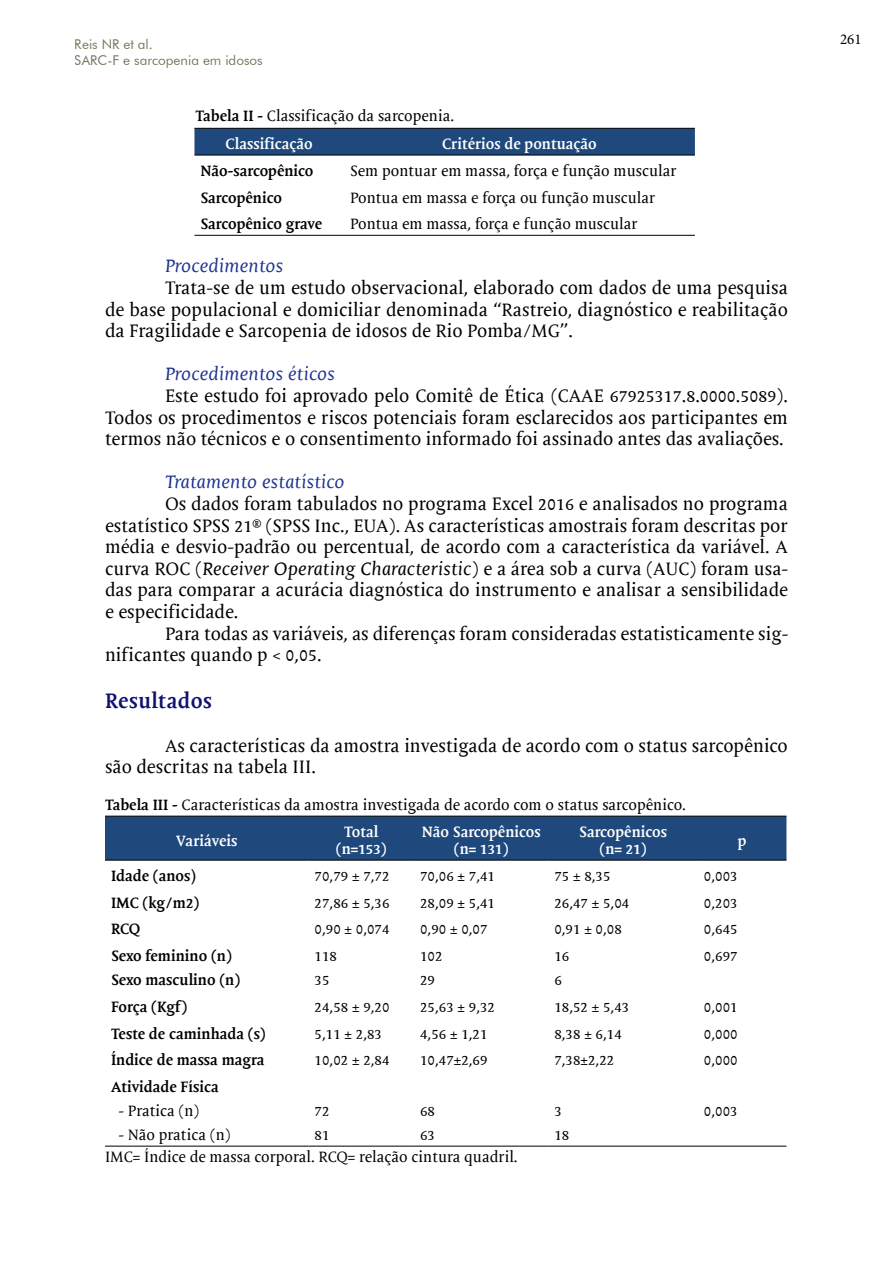
<style>
.page{position:relative;width:893px;height:1263px;background:#fff}
.page>*{position:absolute;margin:0;border:0;box-sizing:border-box;transform-origin:0 0}
.t1{font:700 21px "Mantika Book W01";letter-spacing:.02em;color:#101070}
.t2{font:18px/21.6px "Mantika Book W01";color:#000;text-align:justify}
.t3{font:italic 18px "Mantika Book W01";color:#1c3292}
.t4{font:15px/24px "Mantika Book W01";color:#000}
.t5{font:700 15px/24px "Mantika Book W01";color:#000}
.t6{font:700 15px/17.2px "Mantika Book W01";color:#fff;text-align:center}
.t7{font:15px "Minion Pro";color:#000}
.t8{font:13.5px/16.2px "Futura BT";color:#272b00}
.s1{font-weight:700}
.s2{font-style:italic}
.s3{font-family:"Arial";font-weight:400;font-size:16.5px}
</style>
<div class="page">
<div style="left:105px;top:817px;width:681px;height:43px;background:#1f497d"></div>
<hr style="left:105px;top:816px;width:204px;height:1px;background:#000">
<hr style="left:309px;top:816px;width:105px;height:1px;background:#000">
<hr style="left:414px;top:816px;width:134px;height:1px;background:#000">
<hr style="left:548px;top:816px;width:150px;height:1px;background:#000">
<hr style="left:698px;top:816px;width:88px;height:1px;background:#000">
<hr style="left:105px;top:860px;width:204px;height:1px;background:#000">
<hr style="left:309px;top:860px;width:105px;height:1px;background:#000">
<hr style="left:414px;top:860px;width:134px;height:1px;background:#000">
<hr style="left:548px;top:860px;width:150px;height:1px;background:#000">
<hr style="left:698px;top:860px;width:88px;height:1px;background:#000">
<hr style="left:105px;top:1146px;width:204px;height:1px;background:#000">
<hr style="left:309px;top:1146px;width:105px;height:1px;background:#000">
<hr style="left:414px;top:1146px;width:134px;height:1px;background:#000">
<hr style="left:548px;top:1146px;width:150px;height:1px;background:#000">
<hr style="left:698px;top:1146px;width:88px;height:1px;background:#000">
<div style="left:194px;top:129px;width:501px;height:26px;background:#1f497d"></div>
<hr style="left:194px;top:235px;width:150px;height:1px;background:#000">
<hr style="left:344px;top:235px;width:351px;height:1px;background:#000">
<hr style="left:194px;top:128px;width:150px;height:1px;background:#000">
<hr style="left:344px;top:128px;width:351px;height:1px;background:#000">
<hr style="left:194px;top:155px;width:150px;height:1px;background:#000">
<hr style="left:344px;top:155px;width:351px;height:1px;background:#000">
<p class="t8" style="left:75px;top:36px;width:189px">Reis NR et al.<br>SARC-F e sarcopenia em idosos</p>
<p class="t4" style="left:196px;top:104px;width:260px"><span class="s1">Tabela II -</span> Classificação da sarcopenia.</p>
<p class="t6" style="left:226px;top:135px;width:89px">Classificação</p>
<p class="t6" style="left:442px;top:135px;width:156px">Critérios de pontuação</p>
<p class="t5" style="left:200px;top:159px;width:115px">Não-sarcopênico</p>
<p class="t4" style="left:350px;top:159px;width:328px">Sem pontuar em massa, força e função muscular</p>
<p class="t5" style="left:200px;top:186px;width:83px">Sarcopênico</p>
<p class="t4" style="left:350px;top:186px;width:307px">Pontua em massa e força ou função muscular</p>
<p class="t5" style="left:200px;top:212px;width:123px">Sarcopênico grave</p>
<p class="t4" style="left:350px;top:212px;width:289px">Pontua em massa, força e função muscular</p>
<p class="t3" style="left:165px;top:256px;width:120px">Procedimentos</p>
<p class="t2" style="left:105px;top:277px;width:684px;text-indent:60px">Trata-se de um estudo observacional, elaborado com dados de uma pesquisa de base populacional e domiciliar denominada “Rastreio, diagnóstico e reabilitação da Fragilidade e Sarcopenia de idosos de Rio Pomba/MG”.</p>
<p class="t3" style="left:165px;top:364px;width:172px">Procedimentos éticos</p>
<p class="t2" style="left:105px;top:385px;width:684px;text-indent:60px">Este estudo foi aprovado pelo Comitê de Ética (CAAE 67925317.8.0000.5089).<br>Todos os procedimentos e riscos potenciais foram esclarecidos aos participantes em termos não técnicos e o consentimento informado foi assinado antes das avaliações.</p>
<p class="t3" style="left:165px;top:472px;width:181px">Tratamento estatístico</p>
<p class="t2" style="left:105px;top:493px;width:685px;text-indent:60px">Os dados foram tabulados no programa Excel 2016 e analisados no programa estatístico SPSS 21® (SPSS Inc., EUA). As características amostrais foram descritas por média e desvio-padrão ou percentual, de acordo com a característica da variável. A curva ROC (<span class="s2">Receiver Operating Characteristic</span>) e a área sob a curva (AUC) foram usa&shy;das para comparar a acurácia diagnóstica do instrumento e analisar a sensibilidade e especificidade.</p>
<p class="t2" style="left:105px;top:623px;width:685px;text-indent:60px">Para todas as variáveis, as diferenças foram consideradas estatisticamente sig&shy;nificantes quando p &lt; 0,05.</p>
<p class="t1" style="left:105px;top:689px;width:108px">Resultados</p>
<p class="t2" style="left:105px;top:735px;width:684px;text-indent:60px">As características da amostra investigada de acordo com o status sarcopênico são descritas na tabela III.</p>
<p class="t4" style="left:105px;top:793px;width:582px"><span class="s1">Tabela III -</span> Características da amostra investigada de acordo com o status sarcopênico.</p>
<p class="t6" style="left:176px;top:832px;width:63px">Variáveis</p>
<p class="t6" style="left:336px;top:823px;width:52px">Total (n=153)</p>
<p class="t6" style="left:422px;top:823px;width:120px">Não Sarcopênicos (n= 131)</p>
<p class="t6" style="left:579px;top:823px;width:89px">Sarcopênicos (n= 21)</p>
<p class="t6" style="left:738px;top:832px;width:10px">p</p>
<p class="t5" style="left:111px;top:864px;width:86px">Idade (anos<span class="s3">)</span></p>
<p class="t4" style="left:315px;top:864px;width:76px">70,79 ± 7,72</p>
<p class="t4" style="left:420px;top:864px;width:76px">70,06 ± 7,41</p>
<p class="t4" style="left:554px;top:864px;width:58px">75 ± 8,35</p>
<p class="t4" style="left:704px;top:864px;width:35px">0,003</p>
<p class="t5" style="left:111px;top:891px;width:90px">IMC (kg/m2)</p>
<p class="t4" style="left:315px;top:891px;width:77px">27,86 ± 5,36</p>
<p class="t4" style="left:420px;top:891px;width:76px">28,09 ± 5,41</p>
<p class="t4" style="left:554px;top:891px;width:76px">26,47 ± 5,04</p>
<p class="t4" style="left:704px;top:891px;width:35px">0,203</p>
<p class="t5" style="left:111px;top:917px;width:31px">RCQ</p>
<p class="t4" style="left:315px;top:917px;width:77px">0,90 ± 0,074</p>
<p class="t4" style="left:420px;top:917px;width:69px">0,90 ± 0,07</p>
<p class="t4" style="left:554px;top:917px;width:69px">0,91 ± 0,08</p>
<p class="t4" style="left:704px;top:917px;width:35px">0,645</p>
<p class="t5" style="left:111px;top:944px;width:131px">Sexo feminino (n)<br>Sexo masculino (n)</p>
<p class="t4" style="left:315px;top:944px;width:24px">118<br>35</p>
<p class="t4" style="left:420px;top:944px;width:24px">102<br>29</p>
<p class="t4" style="left:554px;top:944px;width:16px">16<br>6</p>
<p class="t4" style="left:704px;top:944px;width:35px">0,697</p>
<p class="t5" style="left:111px;top:995px;width:78px">Força (Kgf)</p>
<p class="t4" style="left:315px;top:995px;width:77px">24,58 ± 9,20</p>
<p class="t4" style="left:420px;top:995px;width:76px">25,63 ± 9,32</p>
<p class="t4" style="left:554px;top:995px;width:76px">18,52 ± 5,43</p>
<p class="t4" style="left:704px;top:995px;width:35px">0,001</p>
<p class="t5" style="left:111px;top:1021px;width:156px">Teste de caminhada (s)</p>
<p class="t4" style="left:315px;top:1022px;width:69px">5,11 ± 2,83</p>
<p class="t4" style="left:420px;top:1022px;width:69px">4,56 ± 1,21</p>
<p class="t4" style="left:554px;top:1022px;width:69px">8,38 ± 6,14</p>
<p class="t4" style="left:704px;top:1022px;width:35px">0,000</p>
<p class="t5" style="left:111px;top:1048px;width:155px">Índice de massa magra</p>
<p class="t4" style="left:315px;top:1048px;width:77px">10,02 ± 2,84</p>
<p class="t4" style="left:420px;top:1048px;width:69px">10,47±2,69</p>
<p class="t4" style="left:554px;top:1048px;width:61px">7,38±2,22</p>
<p class="t4" style="left:704px;top:1048px;width:35px">0,000</p>
<p class="t5" style="left:111px;top:1075px;width:109px">Atividade Física</p>
<p class="t4" style="left:118px;top:1099px;width:82px">- Pratica (n)</p>
<p class="t4" style="left:118px;top:1123px;width:114px">- Não pratica (n)</p>
<p class="t4" style="left:315px;top:1099px;width:16px">72<br>81</p>
<p class="t4" style="left:420px;top:1099px;width:16px">68<br>63</p>
<p class="t4" style="left:554px;top:1099px;width:16px">3<br>18</p>
<p class="t4" style="left:704px;top:1099px;width:35px">0,003</p>
<p class="t4" style="left:105px;top:1145px;width:414px">IMC= Índice de massa corporal. RCQ= relação cintura quadril.</p>
<p class="t7" style="left:840px;top:29px;width:23px">261</p>
</div>
